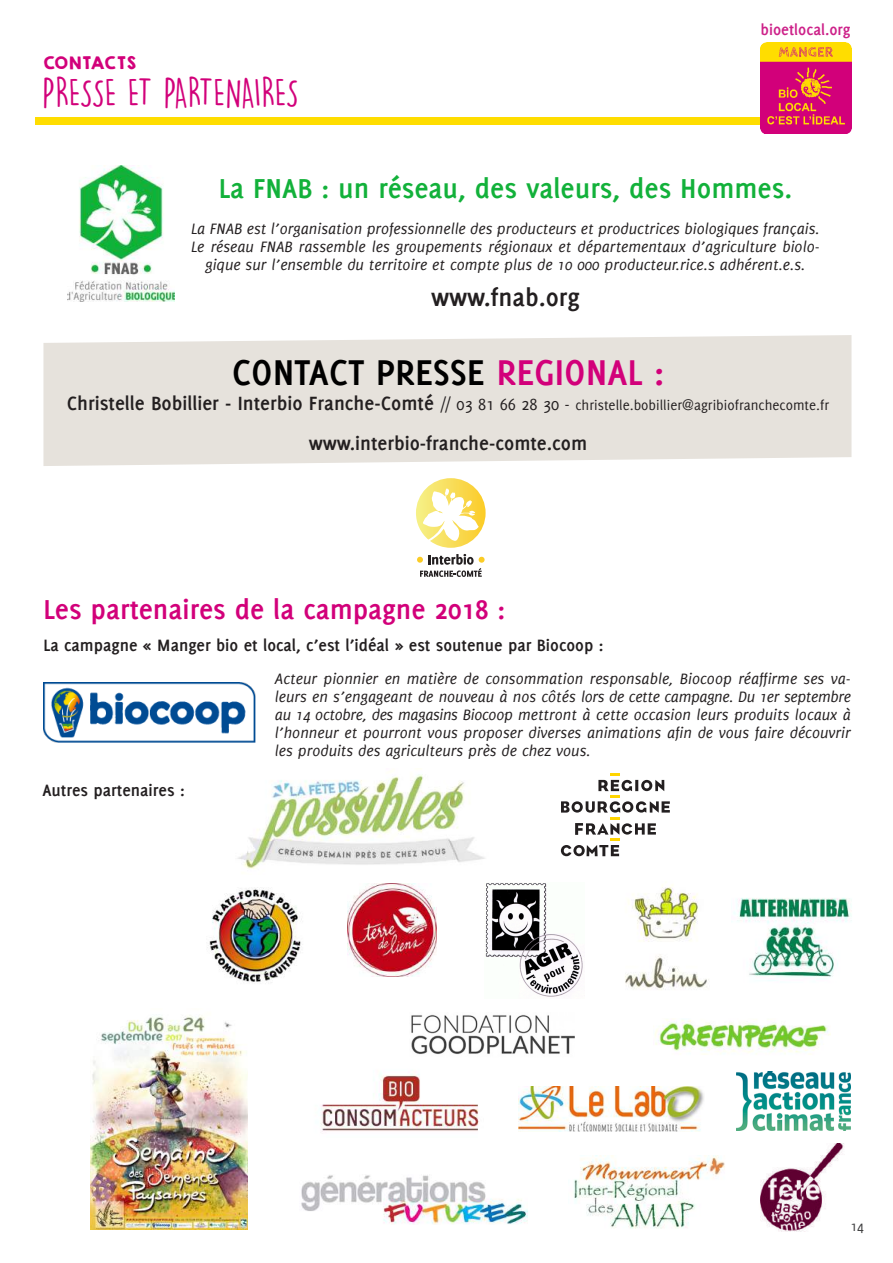
<style>
.page{position:relative;width:893px;height:1263px;background:#fff}
.page>*{position:absolute;margin:0;border:0;box-sizing:border-box;transform-origin:0 0}
.t1{font:700 39.3px "Delicious";color:#000}
.t2{font:37.5px "DK Lemon Yellow Sun";letter-spacing:-.025em;color:#d2007a}
.t3{font:700 30px "Delicious";color:#12b13a}
.t4{font:700 30px "Delicious";color:#d2007a}
.t5{font:700 27px "Delicious";color:#231f20}
.t6{font:700 21px "Delicious";color:#231f20}
.t7{font:700 18px "Delicious";color:#231f20}
.t8{font:700 16.8px "Delicious";color:#cd2189}
.t9{font:italic 16.5px/18px "Delicious";color:#231f20;text-align:center}
.t10{font:15.6px "KGHAPPY Solid";color:#d2007a}
.t11{font:15px "Delicious";color:#231f20}
.t12{font:15px "Delicious";color:#3e3e3f}
.s1{color:#d2007a}
.s2{font-weight:700;font-size:21px}
.s3{font-size:18px}
</style>
<div class="page">
<div style="left:35px;top:117px;width:800px;height:7px;background:#fd0"></div>
<img style="left:760px;top:42px;width:91px;height:91px">
<img style="left:67px;top:166px;width:108px;height:136px">
<img style="left:43px;top:682px;width:212px;height:61px">
<img style="left:320px;top:1073px;width:159px;height:59px">
<img style="left:301px;top:1175px;width:226px;height:49px">
<img style="left:519px;top:1087px;width:185px;height:44px">
<img style="left:347px;top:883px;width:89px;height:94px">
<img style="left:760px;top:1143px;width:84px;height:89px">
<img style="left:91px;top:1015px;width:156px;height:214px">
<img style="left:574px;top:1155px;width:151px;height:74px">
<img style="left:207px;top:887px;width:95px;height:96px">
<img style="left:485px;top:883px;width:98px;height:114px">
<img style="left:411px;top:1014px;width:164px;height:40px">
<img style="left:655px;top:1019px;width:175px;height:36px">
<img style="left:736px;top:1071px;width:115px;height:60px">
<img style="left:237px;top:774px;width:248px;height:95px">
<img style="left:734px;top:898px;width:118px;height:83px">
<img style="left:625px;top:884px;width:84px;height:106px">
<div style="left:43px;top:335px;width:808px;height:131px;background:#e6e2dc"></div>
<svg style="left:416px;top:488px;width:63px;height:60px"></svg>
<svg style="left:417px;top:554px;width:68px;height:23px"></svg>
<svg style="left:561px;top:774px;width:109px;height:82px"></svg>
<p class="t10" style="left:42px;top:51px;width:95px">CONTACTS</p>
<h2 class="t2" style="left:42px;top:70px;width:258px">PRESSE ET PARTENAIRES</h2>
<p class="t8" style="left:761px;top:20px;width:92px">bioetlocal.org</p>
<h3 class="t3" style="left:219px;top:171px;width:575px">La FNAB : un réseau, des valeurs, des Hommes.</h3>
<p class="t9" style="left:191px;top:220px;width:630px">La FNAB est l’organisation professionnelle des producteurs et productrices biologiques français.<br>Le réseau FNAB rassemble les groupements régionaux et départementaux d’agriculture biolo&shy;gique sur l’ensemble du territoire et compte plus de 10 000 producteur.rice.s adhérent.e.s.</p>
<h3 class="t5" style="left:431px;top:282px;width:150px">www.fnab.org</h3>
<h1 class="t1" style="left:232px;top:349px;width:434px">CONTACT PRESSE <span class="s1">REGIONAL :</span></h1>
<p class="t11" style="left:67px;top:397px;width:764px"><span class="s2">Christelle Bobillier - Interbio Franche-Comté</span> <span class="s3">// 03 81 66 28 30 -</span> christelle.bobillier@agribiofranchecomte.fr</p>
<p class="t6" style="left:309px;top:431px;width:280px">www.interbio-franche-comte.com</p>
<h3 class="t4" style="left:43px;top:592px;width:463px">Les partenaires de la campagne 2018 :</h3>
<p class="t7" style="left:43px;top:635px;width:561px">La campagne « Manger bio et local, c’est l’idéal » est soutenue par Biocoop :</p>
<p class="t7" style="left:42px;top:780px;width:144px">Autres partenaires :</p>
<p class="t9" style="left:275px;top:670px;width:577px;text-align:justify">Acteur pionnier en matière de consommation responsable, Biocoop réaffirme ses va&shy;leurs en s’engageant de nouveau à nos côtés lors de cette campagne. Du 1er septembre au 14 octobre, des magasins Biocoop mettront à cette occasion leurs produits locaux à l’honneur et pourront vous proposer diverses animations afin de vous faire découvrir les produits des agriculteurs près de chez vous.</p>
<p class="t12" style="left:850px;top:1217px;width:15px">14</p>
</div>
